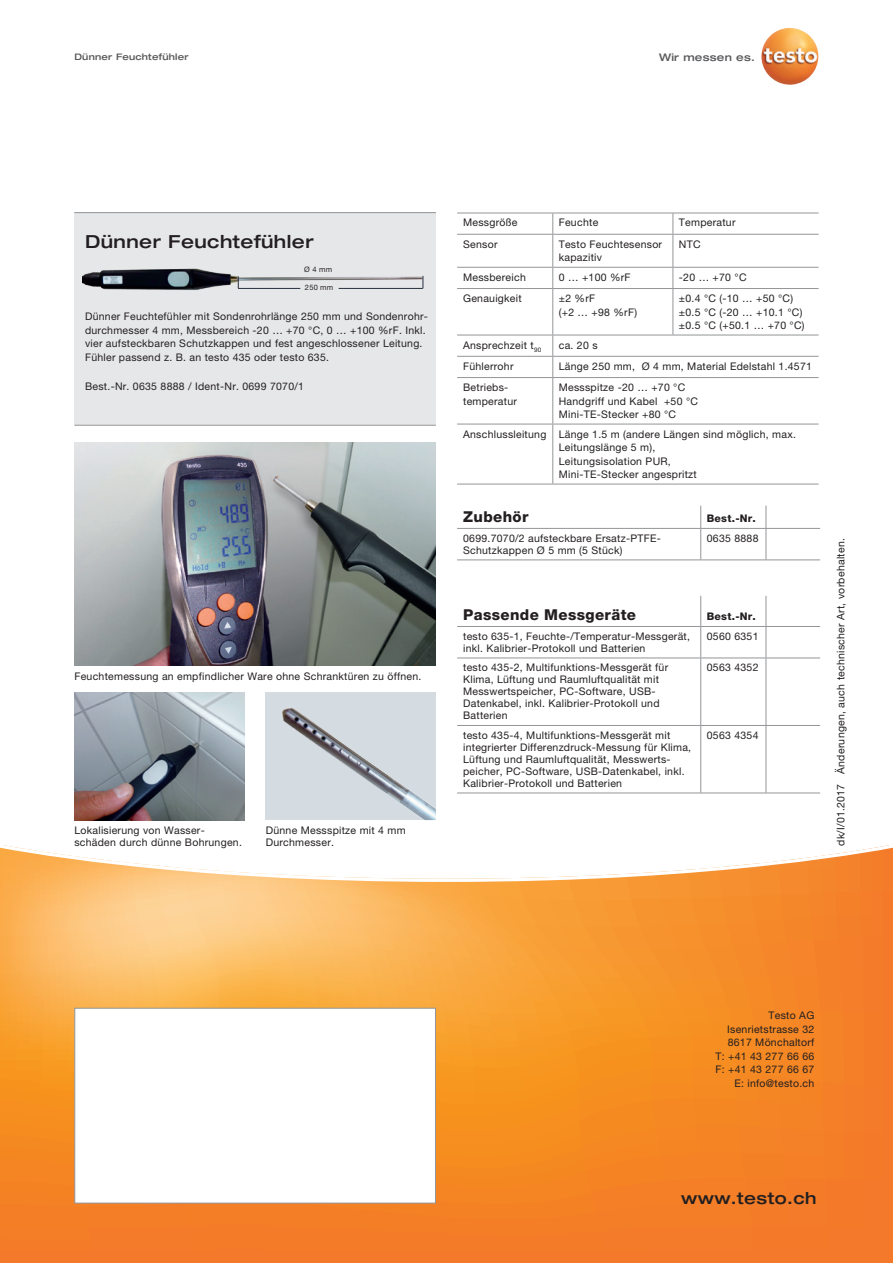
<style>
.page{position:relative;width:893px;height:1263px;background:#fff}
.page>*{position:absolute;margin:0;border:0;box-sizing:border-box;transform-origin:0 0}
.t1{font:500 expanded 18px "Helvetica Neue LTW1 G";letter-spacing:.025em;color:#231f20}
.t2{font:500 expanded 16.5px "Helvetica Neue LTW1 G";letter-spacing:.025em;color:#231f20}
.t3{font:800 15px "Helvetica Neue LTW1 G";letter-spacing:.025em;color:#231f20}
.t4{font:10.5px/13.5px "Helvetica Neue LTW1 G";letter-spacing:.025em;color:#231f20}
.t5{font:800 10.5px "Helvetica Neue LTW1 G";letter-spacing:.025em;color:#231f20}
.t6{font:500 expanded 10.5px "Helvetica Neue LTW1 G";letter-spacing:.025em;color:#57585a}
.t7{font:500 expanded 9px "Helvetica Neue LTW1 G";letter-spacing:.025em;color:#57585a}
.t8{font:7.5px "Helvetica Neue LTW1 G";letter-spacing:.025em;color:#231f20}
</style>
<div class="page">
<div style="left:74px;top:213px;width:362px;height:212px;background:#e6e7e9"></div>
<svg style="left:0;top:845px;width:893px;height:418px;background:#f79c46"></svg>
<div style="left:74px;top:1008px;width:362px;height:195px;background:#fff;border:1px solid #939598"></div>
<hr style="left:74px;top:212px;width:362px;height:1px;background:#939598">
<hr style="left:74px;top:425px;width:362px;height:1px;background:#939598">
<img style="left:761px;top:28px;width:57px;height:57px">
<img style="left:74px;top:442px;width:362px;height:224px">
<img style="left:74px;top:692px;width:170px;height:128px">
<div style="left:266px;top:692px;width:170px;height:128px;background:#d4dce1"></div>
<img style="left:282px;top:708px;width:154px;height:112px">
<img style="left:82px;top:268px;width:342px;height:22px">
<svg style="left:552px;top:214px;width:1px;height:20px"></svg>
<hr style="left:552px;top:235px;width:1px;height:32px;background:#939598">
<svg style="left:552px;top:268px;width:1px;height:20px"></svg>
<hr style="left:552px;top:289px;width:1px;height:46px;background:#939598">
<svg style="left:552px;top:336px;width:1px;height:41px"></svg>
<hr style="left:552px;top:378px;width:1px;height:46px;background:#939598">
<hr style="left:552px;top:424px;width:1px;height:60px;background:#939598">
<hr style="left:457px;top:213px;width:96px;height:1px;background:#939598">
<hr style="left:553px;top:213px;width:120px;height:1px;background:#939598">
<hr style="left:457px;top:234px;width:96px;height:1px;background:#939598">
<hr style="left:553px;top:234px;width:120px;height:1px;background:#939598">
<hr style="left:457px;top:267px;width:96px;height:1px;background:#939598">
<hr style="left:553px;top:267px;width:120px;height:1px;background:#939598">
<hr style="left:457px;top:288px;width:96px;height:1px;background:#939598">
<hr style="left:553px;top:288px;width:120px;height:1px;background:#939598">
<hr style="left:457px;top:335px;width:96px;height:1px;background:#939598">
<hr style="left:553px;top:335px;width:120px;height:1px;background:#939598">
<hr style="left:673px;top:335px;width:146px;height:1px;background:#939598">
<hr style="left:457px;top:356px;width:96px;height:1px;background:#939598">
<hr style="left:553px;top:356px;width:120px;height:1px;background:#939598">
<hr style="left:673px;top:356px;width:146px;height:1px;background:#939598">
<hr style="left:457px;top:377px;width:96px;height:1px;background:#939598">
<hr style="left:553px;top:377px;width:120px;height:1px;background:#939598">
<hr style="left:673px;top:377px;width:146px;height:1px;background:#939598">
<hr style="left:457px;top:424px;width:96px;height:1px;background:#939598">
<hr style="left:553px;top:424px;width:120px;height:1px;background:#939598">
<hr style="left:673px;top:424px;width:146px;height:1px;background:#939598">
<hr style="left:457px;top:484px;width:96px;height:1px;background:#939598">
<hr style="left:553px;top:484px;width:120px;height:1px;background:#939598">
<hr style="left:673px;top:484px;width:146px;height:1px;background:#939598">
<hr style="left:673px;top:213px;width:146px;height:1px;background:#939598">
<svg style="left:672px;top:213px;width:1px;height:21px"></svg>
<hr style="left:673px;top:234px;width:146px;height:1px;background:#939598">
<hr style="left:672px;top:235px;width:1px;height:32px;background:#939598">
<hr style="left:673px;top:267px;width:146px;height:1px;background:#939598">
<svg style="left:672px;top:268px;width:1px;height:20px"></svg>
<hr style="left:673px;top:288px;width:146px;height:1px;background:#939598">
<hr style="left:672px;top:289px;width:1px;height:46px;background:#939598">
<svg style="left:238px;top:276px;width:1px;height:12px"></svg>
<svg style="left:423px;top:276px;width:1px;height:12px"></svg>
<hr style="left:339px;top:288px;width:84px;height:1px;background:#272e3d">
<hr style="left:238px;top:288px;width:62px;height:1px;background:#272e3d">
<hr style="left:457px;top:528px;width:244px;height:1px;background:#939598">
<hr style="left:457px;top:559px;width:244px;height:1px;background:#939598">
<hr style="left:457px;top:626px;width:244px;height:1px;background:#939598">
<hr style="left:457px;top:725px;width:244px;height:1px;background:#939598">
<hr style="left:457px;top:793px;width:244px;height:1px;background:#939598">
<hr style="left:701px;top:528px;width:65px;height:1px;background:#939598">
<hr style="left:700px;top:529px;width:1px;height:30px;background:#939598">
<hr style="left:766px;top:528px;width:54px;height:1px;background:#939598">
<hr style="left:766px;top:529px;width:1px;height:30px;background:#939598">
<hr style="left:701px;top:559px;width:65px;height:1px;background:#939598">
<hr style="left:766px;top:559px;width:54px;height:1px;background:#939598">
<hr style="left:701px;top:626px;width:65px;height:1px;background:#939598">
<hr style="left:700px;top:627px;width:1px;height:31px;background:#939598">
<hr style="left:766px;top:626px;width:54px;height:1px;background:#939598">
<hr style="left:766px;top:627px;width:1px;height:31px;background:#939598">
<hr style="left:700px;top:658px;width:1px;height:67px;background:#939598">
<hr style="left:766px;top:658px;width:1px;height:67px;background:#939598">
<hr style="left:701px;top:725px;width:65px;height:1px;background:#939598">
<hr style="left:700px;top:726px;width:1px;height:67px;background:#939598">
<hr style="left:766px;top:725px;width:54px;height:1px;background:#939598">
<hr style="left:766px;top:726px;width:1px;height:67px;background:#939598">
<hr style="left:701px;top:793px;width:65px;height:1px;background:#939598">
<hr style="left:766px;top:793px;width:54px;height:1px;background:#939598">
<svg style="left:700px;top:506px;width:1px;height:22px"></svg>
<svg style="left:766px;top:506px;width:1px;height:22px"></svg>
<hr style="left:700px;top:596px;width:1px;height:30px;background:#939598">
<hr style="left:766px;top:596px;width:1px;height:30px;background:#939598">
<hr style="left:457px;top:658px;width:244px;height:1px;background:#939598">
<hr style="left:701px;top:658px;width:65px;height:1px;background:#939598">
<hr style="left:766px;top:658px;width:54px;height:1px;background:#939598">
<p class="t7" style="left:74px;top:51px;width:116px">Dünner Feuchtefühler</p>
<p class="t6" style="left:659px;top:51px;width:97px">Wir messen es.</p>
<h1 class="t1" style="left:85px;top:230px;width:230px">Dünner Feuchtefühler</h1>
<p class="t8" style="left:304px;top:265px;width:29px">Ø 4 mm</p>
<p class="t8" style="left:305px;top:283px;width:30px">250 mm</p>
<p class="t4" style="left:85px;top:309px;width:344px">Dünner Feuchtefühler mit Sondenrohrlänge 250 mm und Sondenrohr&shy;durchmesser 4 mm, Messbereich -20 … +70 °C, 0 … +100 %rF. Inkl. vier aufsteckbaren Schutzkappen und fest angeschlossener Leitung.<br>Fühler passend z. B. an testo 435 oder testo 635.</p>
<p class="t4" style="left:85px;top:380px;width:220px">Best.-Nr. 0635 8888 / Ident-Nr. 0699 7070/1</p>
<p class="t4" style="left:74px;top:669px;width:349px">Feuchtemessung an empfindlicher Ware ohne Schranktüren zu öffnen.</p>
<p class="t4" style="left:74px;top:824px;width:169px;line-height:12px">Lokalisierung von Wasser&shy;schäden durch dünne Bohrungen.</p>
<p class="t4" style="left:266px;top:824px;width:141px;line-height:12px">Dünne Messspitze mit 4 mm<br>Durchmesser.</p>
<p class="t4" style="left:463px;top:216px;width:56px">Messgröße</p>
<p class="t4" style="left:559px;top:216px;width:41px">Feuchte</p>
<p class="t4" style="left:679px;top:216px;width:58px">Temperatur</p>
<p class="t4" style="left:463px;top:237px;width:36px">Sensor</p>
<p class="t4" style="left:559px;top:237px;width:105px">Testo Feuchtesensor kapazitiv</p>
<p class="t4" style="left:679px;top:237px;width:23px">NTC</p>
<p class="t4" style="left:463px;top:270px;width:64px">Messbereich</p>
<p class="t4" style="left:559px;top:270px;width:73px">0 … +100 %rF</p>
<p class="t4" style="left:679px;top:270px;width:69px">-20 … +70 °C</p>
<p class="t4" style="left:463px;top:291px;width:60px">Genauigkeit</p>
<p class="t4" style="left:559px;top:291px;width:80px">±2 %rF<br>(+2 … +98 %rF)</p>
<p class="t4" style="left:679px;top:291px;width:127px">±0.4 °C (-10 … +50 °C) ±0.5 °C (-20 … +10.1 °C) ±0.5 °C (+50.1 … +70 °C)</p>
<p class="t4" style="left:463px;top:338px;width:80px">Ansprechzeit t<sub>90</sub></p>
<p class="t4" style="left:559px;top:338px;width:40px">ca. 20 s</p>
<p class="t4" style="left:463px;top:359px;width:52px">Fühlerrohr</p>
<p class="t4" style="left:559px;top:359px;width:255px">Länge 250 mm, Ø 4 mm, Material Edelstahl 1.4571</p>
<p class="t4" style="left:463px;top:380px;width:55px">Betriebs&shy;temperatur</p>
<p class="t4" style="left:559px;top:380px;width:141px">Messspitze -20 … +70 °C<br>Handgriff und Kabel +50 °C<br>Mini-TE-Stecker +80 °C</p>
<p class="t4" style="left:559px;top:427px;width:239px;text-indent:-96px">Anschlussleitung Länge 1.5 m (andere Längen sind möglich, max.<br>Leitungslänge 5 m),<br>Leitungsisolation PUR,<br>Mini-TE-Stecker angespritzt</p>
<h3 class="t3" style="left:463px;top:508px;width:67px">Zubehör</h3>
<p class="t5" style="left:707px;top:512px;width:51px">Best.-Nr.</p>
<p class="t4" style="left:463px;top:532px;width:199px;line-height:12px">0699.7070/2 aufsteckbare Ersatz-PTFE-<br>Schutzkappen Ø 5 mm (5 Stück)</p>
<p class="t4" style="left:707px;top:531px;width:53px">0635 8888</p>
<h3 class="t3" style="left:463px;top:606px;width:174px">Passende Messgeräte</h3>
<p class="t5" style="left:707px;top:610px;width:51px">Best.-Nr.</p>
<p class="t4" style="left:463px;top:630px;width:228px;line-height:12px">testo 635-1, Feuchte-/Temperatur-Messgerät, inkl. Kalibrier-Protokoll und Batterien</p>
<p class="t4" style="left:707px;top:629px;width:53px">0560 6351</p>
<p class="t4" style="left:463px;top:662px;width:207px;line-height:12px">testo 435-2, Multifunktions-Messgerät für Klima, Lüftung und Raumluftqualität mit Messwertspeicher, PC-Software, USB-Datenkabel, inkl. Kalibrier-Protokoll und Batterien</p>
<p class="t4" style="left:707px;top:661px;width:53px">0563 4352</p>
<p class="t4" style="left:463px;top:729px;width:230px;line-height:12px">testo 435-4, Multifunktions-Messgerät mit integrierter Differenzdruck-Messung für Klima, Lüftung und Raumluftqualität, Messwerts&shy;peicher, PC-Software, USB-Datenkabel, inkl.<br>Kalibrier-Protokoll und Batterien</p>
<p class="t4" style="left:707px;top:728px;width:53px">0563 4354</p>
<p class="t4" style="left:834px;top:846px;width:309px;rotate:-90deg">dk/I/01.2017 Änderungen, auch technischer Art, vorbehalten.</p>
<p class="t4" style="left:715px;top:1009px;width:100px;text-align:right">Testo AG<br>Isenrietstrasse 32<br>8617 Mönchaltorf<br>T: +41 43 277 66 66<br>F: +41 43 277 66 67<br>E: info@testo.ch</p>
<h2 class="t2" style="left:681px;top:1187px;width:137px">www.testo.ch</h2>
</div>
